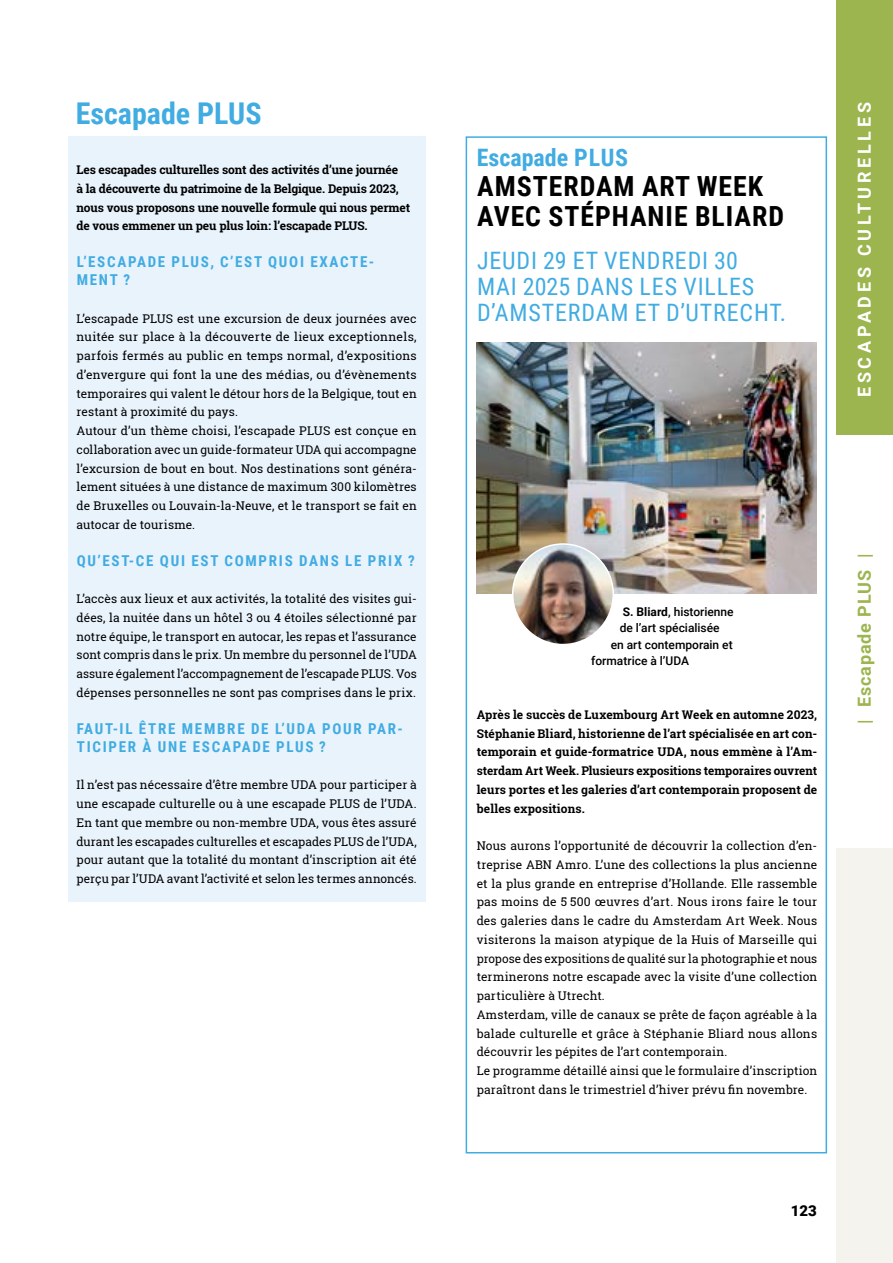
<style>
.page{position:relative;width:893px;height:1263px;background:#fff}
.page>*{position:absolute;margin:0;border:0;box-sizing:border-box;transform-origin:0 0}
.Titre-partie{font:700 30px "Roboto Condensed";color:#41ace2}
.Cult-titre{font:700 27.75px/30px "Roboto Condensed";letter-spacing:.035em;color:#000}
.Cult-date{font:24px/26.2px "Roboto Condensed";letter-spacing:.035em;color:#41ace2}
.Cult-date-2{font:700 24px "Roboto Condensed";color:#41ace2}
.t1{font:700 18px "Roboto";letter-spacing:.205em;color:#fff}
.Titre-page{font:700 18px "Roboto";letter-spacing:.05em;color:#9cb54f}
.Formation-catégorie{font:700 15px/18px "Roboto Condensed";letter-spacing:.115em;color:#41ace2}
.t2{font:900 15px "Roboto";color:#000}
.Formation-texte-2021{font:12px/18.8px "Roboto Slab";letter-spacing:.01em;color:#000;text-align:justify}
.Formation-texte-2021-2{font:700 12px/18.8px "Roboto Slab";letter-spacing:.01em;color:#000;text-align:justify}
.Cult-chapeau{font:700 12px/18.8px "Roboto Slab";letter-spacing:-.01em;color:#000}
.Cult-info{font:500 12px "Roboto";color:#000}
.s1{font-weight:700}
</style>
<div class="page">
<div style="left:836px;top:0;width:57px;height:434px;background:#9cb54f"></div>
<div style="left:836px;top:848px;width:57px;height:415px;background:#f5f3ee"></div>
<div style="left:68px;top:136px;width:357px;height:766px;background:#e9f3fc"></div>
<div style="left:466px;top:136px;width:361px;height:1017px;border:2px solid #41ace2"></div>
<img style="left:477px;top:342px;width:339px;height:251px">
<img style="left:513px;top:544px;width:100px;height:100px;border-radius:50px">
<div style="left:512px;top:543px;width:102px;height:102px;border:2px solid #fff;border-radius:50%"></div>
<p class="Titre-partie" style="left:76px;top:93px;width:187px">Escapade PLUS</p>
<p class="Cult-chapeau" style="left:77px;top:160px;width:335px">Les escapades culturelles sont des activités d’une journée<br>à la découverte du patrimoine de la Belgique. Depuis 2023, nous vous proposons une nouvelle formule qui nous permet de vous emmener un peu plus loin : l’escapade PLUS.</p>
<p class="Formation-catégorie" style="left:77px;top:252px;width:299px">L’ESCAPADE PLUS, C’EST QUOI EXACTE-<br>MENT ?</p>
<p class="Formation-texte-2021" style="left:77px;top:309px;width:342px">L’escapade PLUS est une excursion de deux journées avec nuitée sur place à la découverte de lieux exceptionnels, parfois fermés au public en temps normal, d’expositions d’envergure qui font la une des médias, ou d’évènements temporaires qui valent le détour hors de la Belgique, tout en restant à proximité du pays.</p>
<p class="Formation-texte-2021" style="left:77px;top:421px;width:342px">Autour d’un thème choisi, l’escapade PLUS est conçue en collaboration avec un guide-formateur UDA qui accompagne l’excursion de bout en bout. Nos destinations sont généra&shy;lement situées à une distance de maximum 300 kilomètres de Bruxelles ou Louvain-la-Neuve, et le transport se fait en autocar de tourisme.</p>
<p class="Formation-catégorie" style="left:77px;top:551px;width:339px">QU’EST-CE QUI EST COMPRIS DANS LE PRIX ?</p>
<p class="Formation-texte-2021" style="left:77px;top:589px;width:342px">L’accès aux lieux et aux activités, la totalité des visites gui&shy;dées, la nuitée dans un hôtel 3 ou 4 étoiles sélectionné par notre équipe, le transport en autocar, les repas et l’assurance sont compris dans le prix. Un membre du personnel de l’UDA assure également l’accompagnement de l’escapade PLUS. Vos dépenses personnelles ne sont pas comprises dans le prix.</p>
<p class="Formation-catégorie" style="left:77px;top:719px;width:328px">FAUT-IL ÊTRE MEMBRE DE L’UDA POUR PAR-<br>TICIPER À UNE ESCAPADE PLUS ?</p>
<p class="Formation-texte-2021" style="left:77px;top:775px;width:342px">Il n’est pas nécessaire d’être membre UDA pour participer à une escapade culturelle ou à une escapade PLUS de l’UDA.<br>En tant que membre ou non-membre UDA, vous êtes assuré durant les escapades culturelles et escapades PLUS de l’UDA, pour autant que la totalité du montant d’inscription ait été perçu par l’UDA avant l’activité et selon les termes annoncés.</p>
<p class="Cult-date-2" style="left:477px;top:140px;width:153px">Escapade PLUS</p>
<p class="Cult-titre" style="left:477px;top:170px;width:308px">AMSTERDAM ART WEEK<br>AVEC STÉPHANIE BLIARD</p>
<p class="Cult-date" style="left:477px;top:246px;width:310px">JEUDI 29 ET VENDREDI 30<br>MAI 2025 DANS LES VILLES<br>D’AMSTERDAM ET D’UTRECHT.</p>
<h3 class="t1" style="left:852px;top:397px;width:296px;rotate:-90deg">ESCAPADES CULTURELLES</h3>
<p class="Cult-info" style="left:623px;top:603px;width:113px"><span class="s1">S. Bliard</span>, historienne</p>
<p class="Cult-info" style="left:620px;top:619px;width:101px">de l’art spécialisée</p>
<p class="Cult-info" style="left:611px;top:636px;width:124px">en art contemporain et</p>
<p class="Cult-info" style="left:591px;top:652px;width:99px">formatrice à l’UDA</p>
<p class="Formation-texte-2021-2" style="left:477px;top:705px;width:342px">Après le succès de Luxembourg Art Week en automne 2023, Stéphanie Bliard, historienne de l’art spécialisée en art con&shy;temporain et guide-formatrice UDA, nous emmène à l’Am&shy;sterdam Art Week. Plusieurs expositions temporaires ouvrent leurs portes et les galeries d’art contemporain proposent de belles expositions.</p>
<p class="Formation-texte-2021" style="left:477px;top:836px;width:342px">Nous aurons l’opportunité de découvrir la collection d’en&shy;treprise ABN Amro. L’une des collections la plus ancienne et la plus grande en entreprise d’Hollande. Elle rassemble pas moins de 5 500 œuvres d’art. Nous irons faire le tour des galeries dans le cadre du Amsterdam Art Week. Nous visiterons la maison atypique de la Huis of Marseille qui propose des expositions de qualité sur la photographie et nous terminerons notre escapade avec la visite d’une collection particulière à Utrecht.</p>
<p class="Formation-texte-2021" style="left:477px;top:1005px;width:342px">Amsterdam, ville de canaux se prête de façon agréable à la balade culturelle et grâce à Stéphanie Bliard nous allons découvrir les pépites de l’art contemporain.</p>
<p class="Formation-texte-2021" style="left:477px;top:1061px;width:342px">Le programme détaillé ainsi que le formulaire d’inscription paraîtront dans le trimestriel d’hiver prévu fin novembre.</p>
<p class="Titre-page" style="left:852px;top:724px;width:171px;rotate:-90deg">| Escapade PLUS |</p>
<p class="t2" style="left:791px;top:1200px;width:28px">123</p>
</div>
